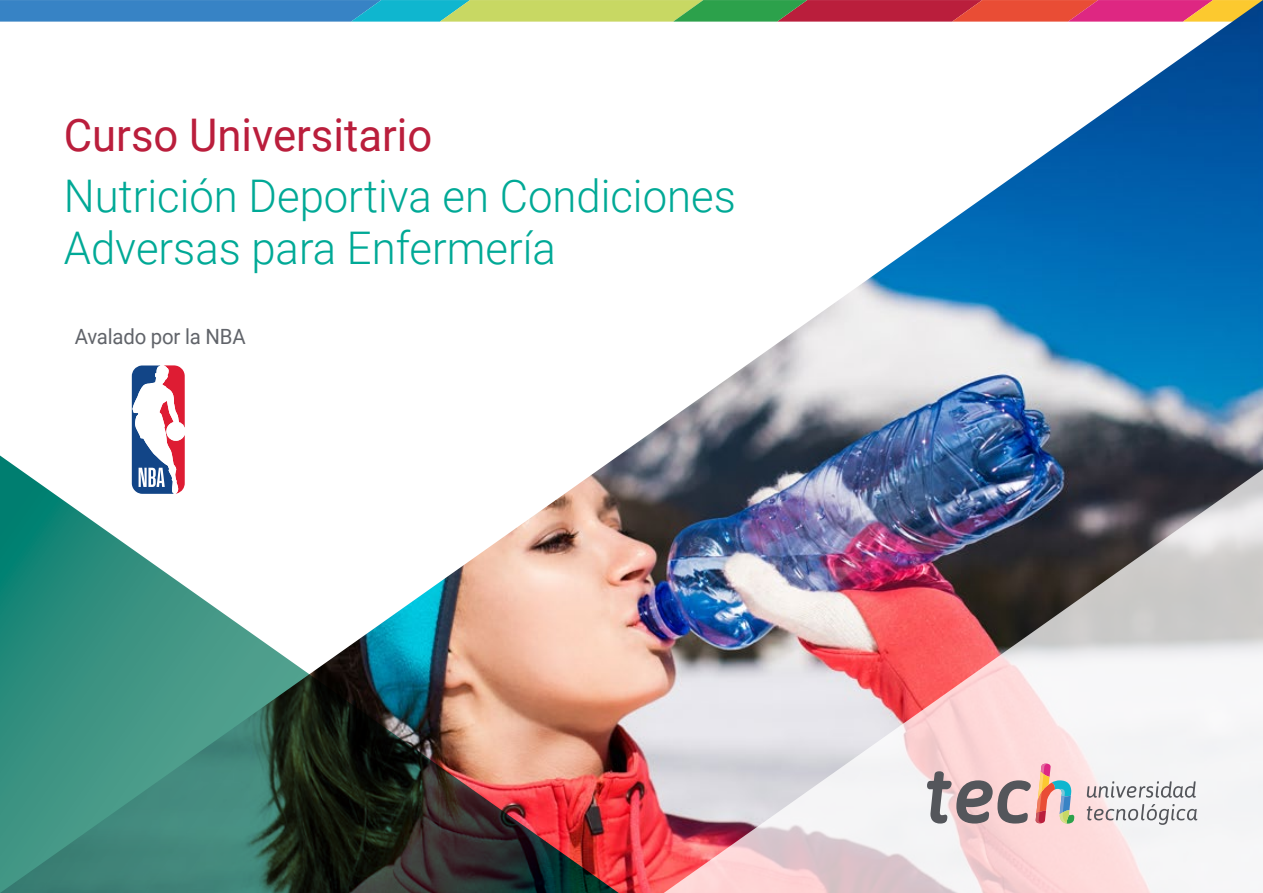
<style>
.page{position:relative;width:1263px;height:893px;background:#fff}
.page>*{position:absolute;margin:0;border:0;box-sizing:border-box;transform-origin:0 0}
.t1{font:300 45px/52.5px "Roboto";color:#00a996}
.t2{font:45px "Roboto";color:#ba1e3c}
.t3{font:21px "Roboto";letter-spacing:-.01em;color:#61646a}
</style>
<div class="page">
<img style="left:0;top:0;width:1263px;height:454px">
<img style="left:649px;top:454px;width:614px;height:439px">
<svg style="left:927px;top:764px;width:147px;height:60px;background:#c5acac"></svg>
<svg style="left:1087px;top:781px;width:109px;height:17px"></svg>
<svg style="left:1087px;top:804px;width:110px;height:21px"></svg>
<img style="left:0;top:446px;width:649px;height:447px">
<svg style="left:132px;top:365px;width:53px;height:129px"></svg>
<p class="t2" style="left:64px;top:103px;width:370px">Curso Universitario</p>
<p class="t1" style="left:64px;top:168px;width:673px">Nutrición Deportiva en Condiciones<br>Adversas para Enfermería</p>
<p class="t3" style="left:75px;top:322px;width:172px">Avalado por la NBA</p>
</div>
